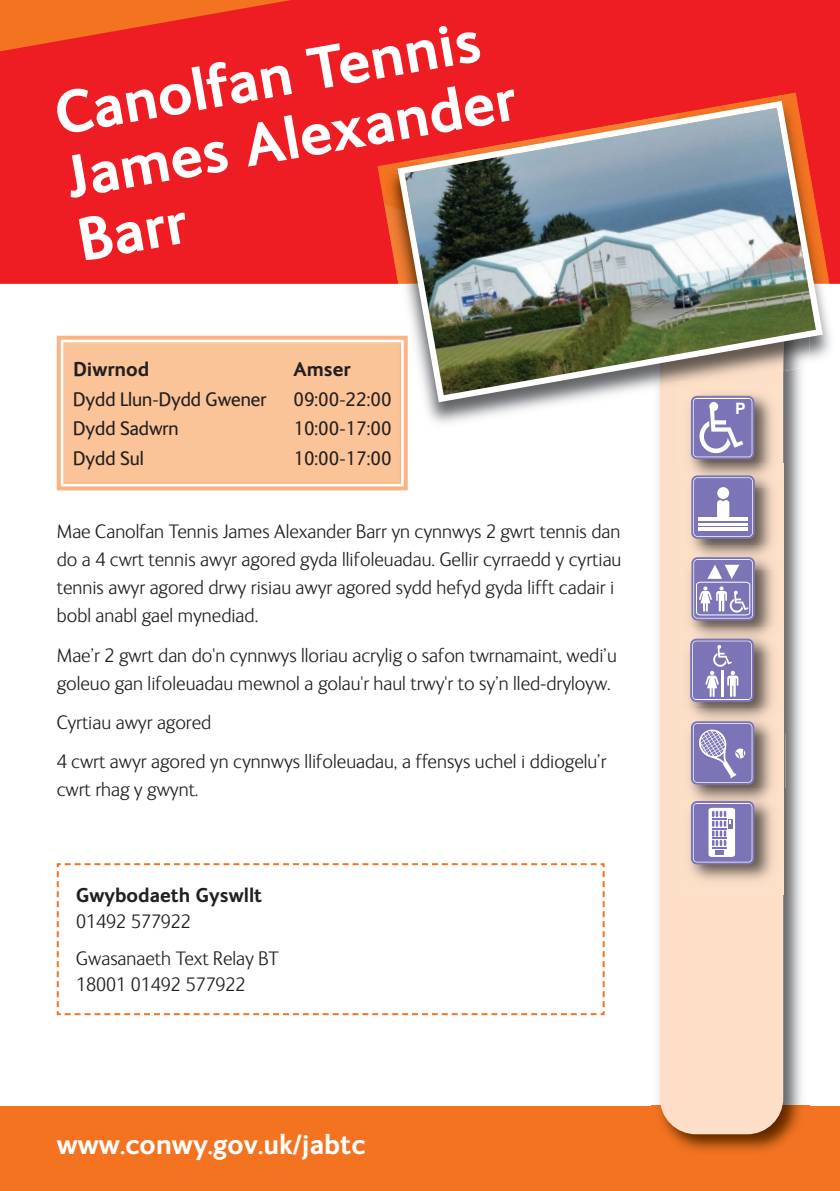
<style>
.page{position:relative;width:840px;height:1191px;background:#fff}
.page>*{position:absolute;margin:0;border:0;box-sizing:border-box;transform-origin:0 0}
.t1{font:700 60px/64px "FS Ingrid";color:#fff}
.t2{font:700 28px "FS Ingrid";color:#fff}
.t3{font:300 20px/28px "FS Ingrid";color:#231f20}
.t4{font:20px "FS Ingrid";color:#231f20}
.t5{font:700 20px "FS Ingrid";color:#231f20}
.t6{font:700 15.8px "Helvetica";color:#fff}
</style>
<div class="page">
<div style="left:0;top:1106px;width:839px;height:85px;background:#f47321"></div>
<svg style="left:56px;top:863px;width:549px;height:153px"></svg>
<img style="left:651px;top:406px;width:157px;height:745px">
<div style="left:659px;top:239px;width:123px;height:895px;background:#fddec6;border-radius:36px"></div>
<div style="left:0;top:0;width:839px;height:283px;background:#ee1d23"></div>
<img style="left:825px;top:283px;width:14px;height:71px">
<img style="left:407px;top:406px;width:135px;height:28px">
<img style="left:377px;top:93px;width:451px;height:190px">
<img style="left:394px;top:97px;width:431px;height:309px">
<div style="left:65px;top:344px;width:334px;height:138px;background:#fbc398"></div>
<div style="left:57px;top:336px;width:350px;height:154px;border:4px solid #fab482"></div>
<div style="left:63px;top:342px;width:338px;height:142px;border:1px solid #fab482"></div>
<img style="left:675px;top:381px;width:110px;height:327px">
<img style="left:675px;top:381px;width:49px;height:9px">
<div style="left:690px;top:396px;width:64px;height:63px;border:2px solid #7b75b7;border-radius:5px"></div>
<svg style="left:693px;top:398px;width:58px;height:58px;background:#9691c5"></svg>
<div style="left:691px;top:475px;width:63px;height:64px;border:2px solid #7b75b7;border-radius:5px"></div>
<svg style="left:693px;top:478px;width:58px;height:58px;background:#8883be"></svg>
<div style="left:716px;top:487px;width:12px;height:12px;background:#fff;border-radius:50%"></div>
<div style="left:716px;top:500px;width:7px;height:19px;background:#fff;border-radius:3px"></div>
<div style="left:722px;top:500px;width:7px;height:19px;background:#fff;border-radius:3px"></div>
<hr style="left:697px;top:517px;width:50px;height:2px;background:#fff">
<hr style="left:697px;top:520px;width:50px;height:1px;background:#fff">
<hr style="left:697px;top:523px;width:50px;height:2px;background:#fff">
<hr style="left:697px;top:526px;width:50px;height:1px;background:#fff">
<hr style="left:697px;top:529px;width:50px;height:2px;background:#fff">
<div style="left:691px;top:557px;width:63px;height:63px;border:2px solid #7b75b7;border-radius:5px"></div>
<svg style="left:693px;top:560px;width:58px;height:58px;background:#9c97c8"></svg>
<svg style="left:689px;top:638px;width:64px;height:64px"></svg>
<div style="left:690px;top:639px;width:62px;height:62px;border:1px solid #7b75b7;border-radius:5px"></div>
<svg style="left:692px;top:641px;width:58px;height:58px;background:#918cc3"></svg>
<img style="left:782px;top:708px;width:3px;height:186px">
<img style="left:689px;top:708px;width:84px;height:80px">
<div style="left:690px;top:721px;width:64px;height:63px;border:2px solid #7b75b7;border-radius:5px"></div>
<svg style="left:693px;top:724px;width:58px;height:58px;background:#8f8ac1"></svg>
<img style="left:689px;top:814px;width:84px;height:67px">
<img style="left:691px;top:788px;width:94px;height:26px">
<div style="left:690px;top:801px;width:64px;height:63px;border:2px solid #7b75b7;border-radius:5px"></div>
<svg style="left:693px;top:803px;width:58px;height:58px;background:#a09bcb"></svg>
<h1 class="t1" style="left:51px;top:89px;width:457px;rotate:-10deg">Canolfan Tennis<br>James Alexander<br>Barr</h1>
<p class="t5" style="left:73px;top:362px;width:78px">Diwrnod</p>
<p class="t5" style="left:293px;top:362px;width:59px">Amser</p>
<p class="t4" style="left:73px;top:392px;width:195px">Dydd Llun-Dydd Gwener</p>
<p class="t4" style="left:293px;top:392px;width:99px">09:00-22:00</p>
<p class="t4" style="left:73px;top:422px;width:107px">Dydd Sadwrn</p>
<p class="t4" style="left:293px;top:422px;width:99px">10:00-17:00</p>
<p class="t4" style="left:73px;top:451px;width:72px">Dydd Sul</p>
<p class="t4" style="left:293px;top:451px;width:99px">10:00-17:00</p>
<p class="t3" style="left:57px;top:519px;width:566px">Mae Canolfan Tennis James Alexander Barr yn cynnwys 2 gwrt tennis dan do a 4 cwrt tennis awyr agored gyda llifoleuadau. Gellir cyrraedd y cyrtiau tennis awyr agored drwy risiau awyr agored sydd hefyd gyda lifft cadair i bobl anabl gael mynediad.</p>
<p class="t3" style="left:57px;top:643px;width:561px">Mae’r 2 gwrt dan do'n cynnwys lloriau acrylig o safon twrnamaint, wedi’u goleuo gan lifoleuadau mewnol a golau'r haul trwy'r to sy’n lled-dryloyw.</p>
<p class="t3" style="left:57px;top:704px;width:551px;line-height:39.4px">Cyrtiau awyr agored<br>4 cwrt awyr agored yn cynnwys llifoleuadau, a ffensys uchel i ddiogelu’r</p>
<p class="t3" style="left:57px;top:777px;width:143px">cwrt rhag y gwynt.</p>
<p class="t5" style="left:76px;top:887px;width:187px">Gwybodaeth Gyswllt</p>
<p class="t3" style="left:76px;top:904px;width:204px;line-height:37.4px">01492 577922<br>Gwasanaeth Text Relay BT</p>
<p class="t3" style="left:76px;top:972px;width:170px">18001 01492 577922</p>
<h2 class="t2" style="left:57px;top:1135px;width:310px">www.conwy.gov.uk/jabtc</h2>
<p class="t6" style="left:734px;top:396px;width:12px">P</p>
</div>
